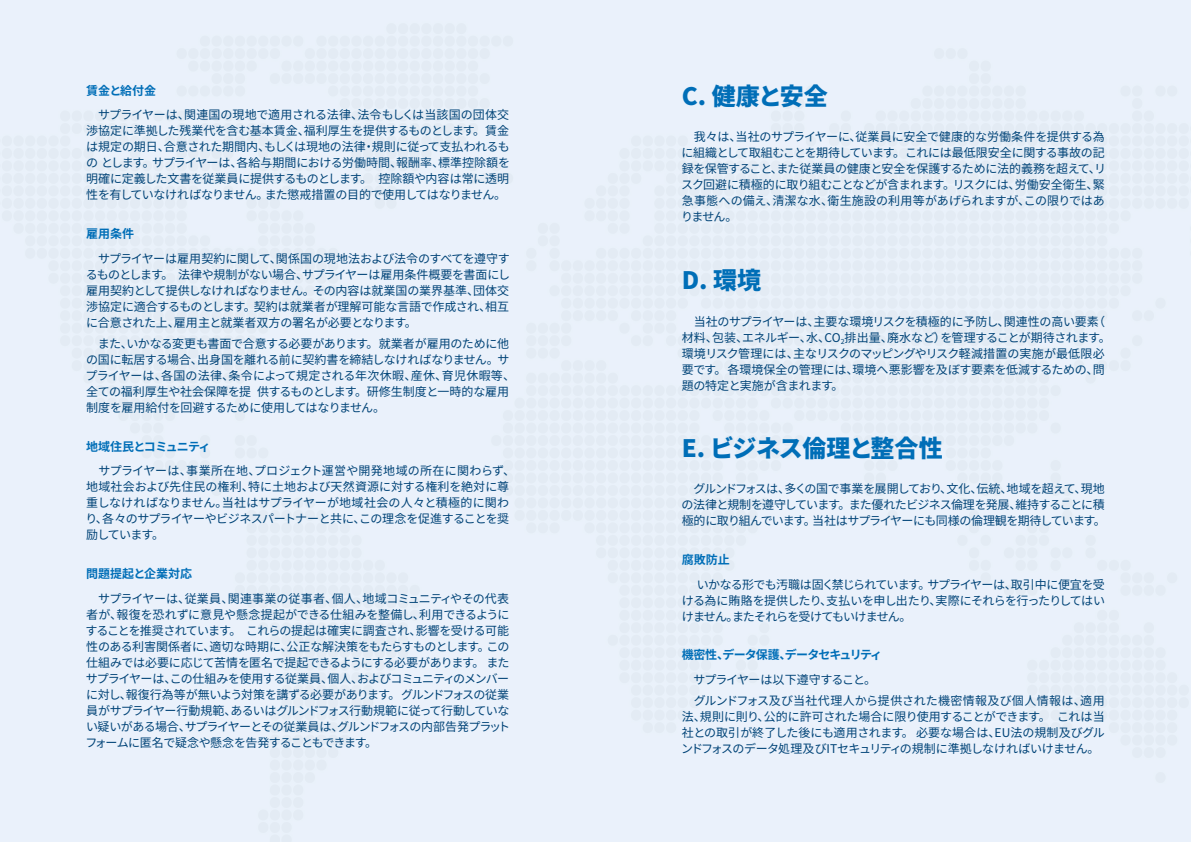
<style>
.page{position:relative;width:1191px;height:842px;background:#fff}
.page>*{position:absolute;margin:0;border:0;box-sizing:border-box;transform-origin:0 0}
.t1{font:900 24px "Noto Sans JP";letter-spacing:-.02em;color:#006eb7}
.t2{font:12px/16px "Noto Sans JP";letter-spacing:-.025em;color:#004377;text-align:justify}
.t3{font:12px/21.7px "Noto Sans JP";color:#004377}
.t4{font:700 12px "Noto Sans JP";letter-spacing:-.07em;color:#006eb7}
.t5{font:700 12px "Noto Sans JP";letter-spacing:-.04em;color:#006eb7}
.t6{font:700 12px "Noto Sans JP";letter-spacing:-.06em;color:#006eb7}
.t7{font:700 12px "Noto Sans JP";color:#006eb7}
</style>
<div class="page">
<p class="t5" style="left:86px;top:84px;width:72px">賃金と給付金</p>
<p class="t2" style="left:86px;top:107px;width:425px">　サプライヤーは、関連国の現地で適用される法律、法令もしくは当該国の団体交渉協定に準拠した残業代を含む基本賃金、福利厚生を提供するものとします。賃金は規定の期日、合意された期間内、もしくは現地の法律・規則に従って支払われるもの とします。サプライヤーは、各給与期間における労働時間、報酬率、標準控除額を明確に定義した文書を従業員に提供するものとします。 控除額や内容は常に透明性を有していなければなりません。また懲戒措置の目的で使用してはなりません。</p>
<p class="t5" style="left:86px;top:227px;width:49px">雇用条件</p>
<p class="t2" style="left:86px;top:250px;width:426px">　サプライヤーは雇用契約に関して、関係国の現地法および法令のすべてを遵守するものとします。 法律や規制がない場合、サプライヤーは雇用条件概要を書面にし雇用契約として提供しなければなりません。その内容は就業国の業界基準、団体交渉協定に適合するものとします。契約は就業者が理解可能な言語で作成され、相互に合意された上、雇用主と就業者双方の署名が必要となります。</p>
<p class="t2" style="left:86px;top:336px;width:431px;text-align:left">　また、いかなる変更も書面で合意する必要があります。就業者が雇用のために他の国に転居する場合、出身国を離れる前に契約書を締結しなければなりません。サプライヤーは、各国の法律、条令によって規定される年次休暇、産休、育児休暇等、全ての福利厚生や社会保障を提 供するものとします。研修生制度と一時的な雇用制度を雇用給付を回避するために使用してはなりません。</p>
<p class="t6" style="left:86px;top:440px;width:126px">地域住民とコミュニティ</p>
<p class="t2" style="left:85px;top:463px;width:431px;text-align:left">　サプライヤーは、事業所在地、プロジェクト運営や開発地域の所在に関わらず、地域社会および先住民の権利、特に土地および天然資源に対する権利を絶対に尊重しなければなりません。当社はサプライヤーが地域社会の人々と積極的に関わり、各々のサプライヤーやビジネスパートナーと共に、この理念を促進することを奨励しています。</p>
<p class="t7" style="left:86px;top:567px;width:108px">問題提起と企業対応</p>
<p class="t2" style="left:85px;top:590px;width:426px">　サプライヤーは、従業員、関連事業の従事者、個人、地域コミュニティやその代表者が、報復を恐れずに意見や懸念提起ができる仕組みを整備し、利用できるようにすることを推奨されています。 これらの提起は確実に調査され、影響を受ける可能性のある利害関係者に、適切な時期に、公正な解決策をもたらすものとします。この仕組みでは必要に応じて苦情を匿名で提起できるようにする必要があります。 またサプライヤーは、この仕組みを使用する従業員、個人、およびコミュニティのメンバーに対し、報復行為等が無いよう対策を講ずる必要があります。 グルンドフォスの従業員がサプライヤー行動規範、あるいはグルンドフォス行動規範に従って行動していない疑いがある場合、サプライヤーとその従業員は、グルンドフォスの内部告発プラットフォームに匿名で疑念や懸念を告発することもできます。</p>
<h1 class="t1" style="left:681px;top:82px;width:147px">C. 健康と安全</h1>
<p class="t2" style="left:681px;top:129px;width:426px">　我々は、当社のサプライヤーに、従業員に安全で健康的な労働条件を提供する為に組織として取組むことを期待しています。これには最低限安全に関する事故の記録を保管すること、また従業員の健康と安全を保護するために法的義務を超えて、リスク回避に積極的に取り組むことなどが含まれます。リスクには、労働安全衛生、緊急事態への備え、清潔な水、衛生施設の利用等があげられますが、この限りではありません。</p>
<h1 class="t1" style="left:681px;top:267px;width:81px">D. 環境</h1>
<p class="t2" style="left:681px;top:313px;width:430px;text-align:left">　当社のサプライヤーは、主要な環境リスクを積極的に予防し、関連性の高い要素（材料、包装、エネルギー、水、CO<sub>2</sub>排出量、廃水など）を管理することが期待されます。環境リスク管理には、主なリスクのマッピングやリスク軽減措置の実施が最低限必要です。 各環境保全の管理には、環境へ悪影響を及ぼす要素を低減するための、問題の特定と実施が含まれます。</p>
<h1 class="t1" style="left:681px;top:434px;width:262px">E. ビジネス倫理と整合性</h1>
<p class="t2" style="left:681px;top:481px;width:426px">　グルンドフォスは、多くの国で事業を展開しており、文化、伝統、地域を超えて、現地の法律と規制を遵守しています。また優れたビジネス倫理を発展、維持することに積極的に取り組んでいます。当社はサプライヤーにも同様の倫理観を期待しています。</p>
<p class="t5" style="left:681px;top:553px;width:49px">腐敗防止</p>
<p class="t2" style="left:681px;top:576px;width:425px">　 いかなる形でも汚職は固く禁じられています。サプライヤーは、取引中に便宜を受ける為に賄賂を提供したり、支払いを申し出たり、実際にそれらを行ったりしてはいけません。またそれらを受けてもいけません。</p>
<p class="t4" style="left:681px;top:648px;width:202px">機密性、データ保護、データセキュリティ</p>
<p class="t3" style="left:681px;top:669px;width:424px">　サプライヤーは以下遵守すること。<br>　グルンドフォス及び当社代理人から提供された機密情報及び個人情報は、適用</p>
<p class="t2" style="left:681px;top:709px;width:425px">法、規則に則り、公的に許可された場合に限り使用することができます。 これは当社との取引が終了した後にも適用されます。 必要な場合は、EU法の規制及びグルンドフォスのデータ処理及びITセキュリティの規制に準拠しなければいけません。</p>
</div>
